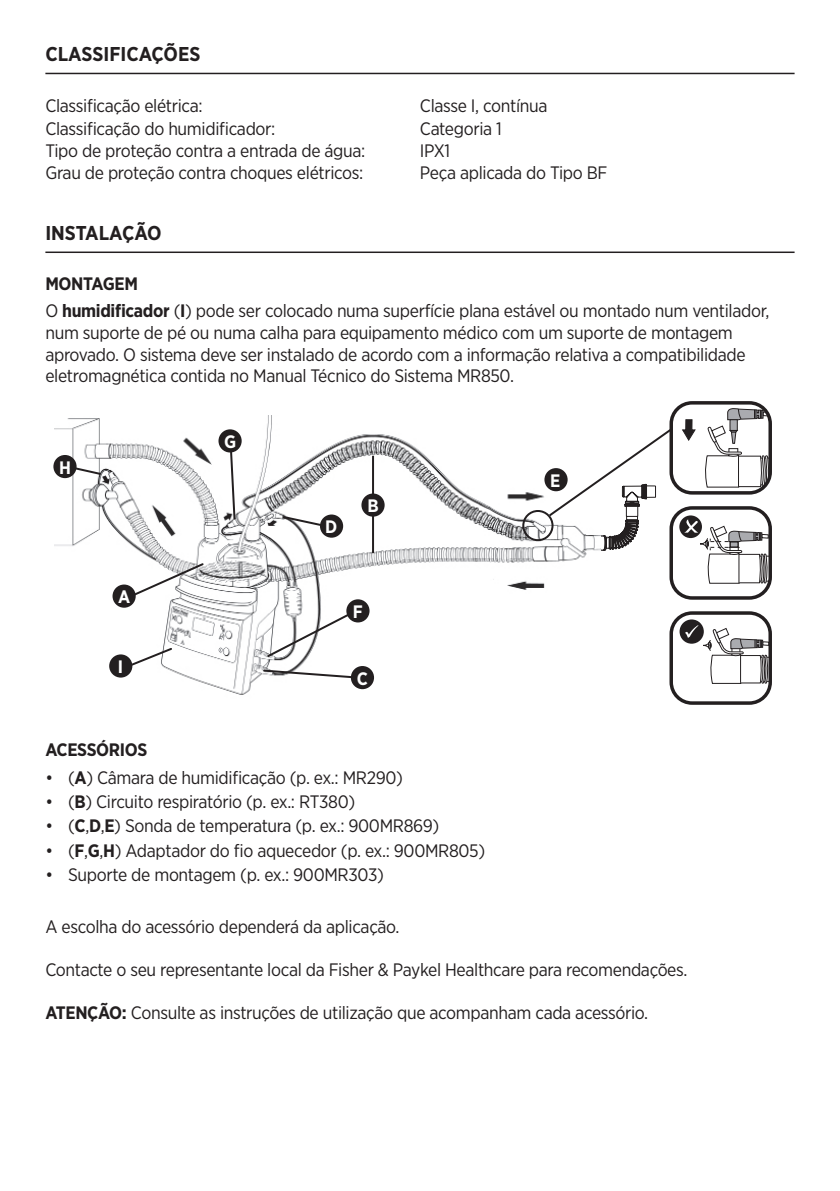
<style>
.page{position:relative;width:840px;height:1191px;background:#fff}
.page>*{position:absolute;margin:0;border:0;box-sizing:border-box;transform-origin:0 0}
.t1{font:700 20px "Gotham Narrow";color:#231f20}
.t2{font:18px/21.6px "Gotham Narrow";letter-spacing:-.02em;color:#231f20}
.t3{font:700 18px "Gotham Narrow";letter-spacing:-.02em;color:#231f20}
.t4{font:700 18px "Gotham Narrow";color:#fff}
.s1{font-weight:700}
</style>
<div class="page">
<hr style="left:45px;top:73px;width:749px;height:1px;background:#231f20">
<hr style="left:45px;top:251px;width:749px;height:2px;background:#231f20">
<svg style="left:705px;top:408px;width:64px;height:84px"></svg>
<div style="left:669px;top:401px;width:102px;height:93px;border:3px solid #231f20;border-radius:21px"></div>
<svg style="left:679px;top:515px;width:22px;height:23px"></svg>
<svg style="left:683px;top:519px;width:84px;height:69px"></svg>
<div style="left:669px;top:506px;width:102px;height:93px;border:3px solid #231f20;border-radius:21px"></div>
<div style="left:679px;top:619px;width:24px;height:24px;background:#231f20;border-radius:50%"></div>
<svg style="left:684px;top:625px;width:83px;height:59px"></svg>
<div style="left:669px;top:611px;width:102px;height:94px;border:3px solid #231f20;border-radius:21px"></div>
<img style="left:54px;top:415px;width:510px;height:280px">
<svg style="left:527px;top:427px;width:145px;height:134px"></svg>
<div style="left:522px;top:510px;width:31px;height:31px;border:2px solid #231f20;border-radius:50%"></div>
<div style="left:545px;top:469px;width:21px;height:21px;background:#231f20;border-radius:50%"></div>
<div style="left:544px;top:468px;width:23px;height:23px;border:2px solid #231f20;border-radius:50%"></div>
<hr style="left:372px;top:456px;width:2px;height:97px;background:#231f20">
<div style="left:362px;top:494px;width:21px;height:21px;background:#231f20;border-radius:50%"></div>
<div style="left:361px;top:493px;width:23px;height:23px;border:2px solid #231f20;border-radius:50%"></div>
<div style="left:351px;top:667px;width:22px;height:21px;background:#231f20;border-radius:50%"></div>
<div style="left:350px;top:666px;width:24px;height:23px;border:2px solid #231f20;border-radius:50%"></div>
<div style="left:347px;top:600px;width:21px;height:21px;background:#231f20;border-radius:50%"></div>
<div style="left:346px;top:599px;width:23px;height:23px;border:2px solid #231f20;border-radius:50%"></div>
<div style="left:110px;top:655px;width:21px;height:21px;background:#231f20;border-radius:50%"></div>
<div style="left:109px;top:654px;width:23px;height:23px;border:2px solid #231f20;border-radius:50%"></div>
<div style="left:113px;top:585px;width:22px;height:21px;background:#231f20;border-radius:50%"></div>
<div style="left:112px;top:584px;width:24px;height:23px;border:2px solid #231f20;border-radius:50%"></div>
<div style="left:54px;top:456px;width:22px;height:21px;background:#231f20;border-radius:50%"></div>
<div style="left:53px;top:455px;width:24px;height:23px;border:2px solid #231f20;border-radius:50%"></div>
<div style="left:219px;top:430px;width:21px;height:21px;background:#231f20;border-radius:50%"></div>
<div style="left:218px;top:429px;width:23px;height:23px;border:2px solid #231f20;border-radius:50%"></div>
<div style="left:321px;top:515px;width:21px;height:21px;background:#231f20;border-radius:50%"></div>
<div style="left:320px;top:514px;width:23px;height:23px;border:2px solid #231f20;border-radius:50%"></div>
<svg style="left:265px;top:612px;width:85px;height:47px"></svg>
<svg style="left:262px;top:668px;width:92px;height:11px"></svg>
<svg style="left:128px;top:646px;width:46px;height:21px"></svg>
<svg style="left:131px;top:561px;width:74px;height:37px"></svg>
<svg style="left:68px;top:465px;width:34px;height:11px"></svg>
<svg style="left:229px;top:449px;width:7px;height:72px"></svg>
<svg style="left:281px;top:514px;width:42px;height:13px"></svg>
<svg style="left:682px;top:419px;width:13px;height:22px"></svg>
<p class="t1" style="left:45px;top:41px;width:156px">CLASSIFICAÇÕES</p>
<p class="t2" style="left:45px;top:95px;width:159px">Classificação elétrica:</p>
<p class="t2" style="left:420px;top:95px;width:129px">Classe I, contínua</p>
<p class="t2" style="left:45px;top:117px;width:231px">Classificação do humidificador:</p>
<p class="t2" style="left:420px;top:117px;width:83px">Categoria 1</p>
<p class="t2" style="left:45px;top:139px;width:321px">Tipo de proteção contra a entrada de água:</p>
<p class="t2" style="left:420px;top:139px;width:32px">IPX1</p>
<p class="t2" style="left:45px;top:162px;width:319px">Grau de proteção contra choques elétricos:</p>
<p class="t2" style="left:420px;top:162px;width:189px">Peça aplicada do Tipo BF</p>
<p class="t1" style="left:45px;top:220px;width:118px">INSTALAÇÃO</p>
<p class="t2" style="left:45px;top:270px;width:725px;line-height:27.2px"><span class="s1">MONTAGEM<br></span>O <span class="s1">humidificador</span> (<span class="s1">I</span>) pode ser colocado numa superfície plana estável ou montado num ventilador,</p>
<p class="t2" style="left:45px;top:321px;width:701px">num suporte de pé ou numa calha para equipamento médico com um suporte de montagem aprovado. O sistema deve ser instalado de acordo com a informação relativa a compatibilidade eletromagnética contida no Manual Técnico do Sistema MR850.</p>
<p class="t4" style="left:59px;top:456px;width:13px">H</p>
<p class="t4" style="left:118px;top:585px;width:14px">A</p>
<p class="t4" style="left:118px;top:655px;width:7px">I</p>
<p class="t4" style="left:224px;top:430px;width:14px">G</p>
<p class="t4" style="left:325px;top:515px;width:14px">D</p>
<p class="t4" style="left:367px;top:494px;width:13px">B</p>
<p class="t4" style="left:353px;top:600px;width:11px">F</p>
<p class="t4" style="left:356px;top:667px;width:13px">C</p>
<p class="t4" style="left:550px;top:469px;width:12px">E</p>
<p class="t3" style="left:45px;top:738px;width:103px">ACESSÓRIOS</p>
<p class="t2" style="left:45px;top:766px;width:359px">• (<span class="s1">A</span>) Câmara de humidificação (p. ex.: MR290)</p>
<p class="t2" style="left:45px;top:790px;width:311px">• (<span class="s1">B</span>) Circuito respiratório (p. ex.: RT380)</p>
<p class="t2" style="left:45px;top:815px;width:395px">• (<span class="s1">C</span>,<span class="s1">D</span>,<span class="s1">E</span>) Sonda de temperatura (p. ex.: 900MR869)</p>
<p class="t2" style="left:45px;top:839px;width:441px">• (<span class="s1">F</span>,<span class="s1">G</span>,<span class="s1">H</span>) Adaptador do fio aquecedor (p. ex.: 900MR805)</p>
<p class="t2" style="left:45px;top:864px;width:340px">• Suporte de montagem (p. ex.: 900MR303)</p>
<p class="t2" style="left:45px;top:915px;width:355px">A escolha do acessório dependerá da aplicação.</p>
<p class="t2" style="left:45px;top:958px;width:643px">Contacte o seu representante local da Fisher &amp; Paykel Healthcare para recomendações.</p>
<p class="t2" style="left:45px;top:1002px;width:604px"><span class="s1">ATENÇÃO:</span> Consulte as instruções de utilização que acompanham cada acessório.</p>
</div>
